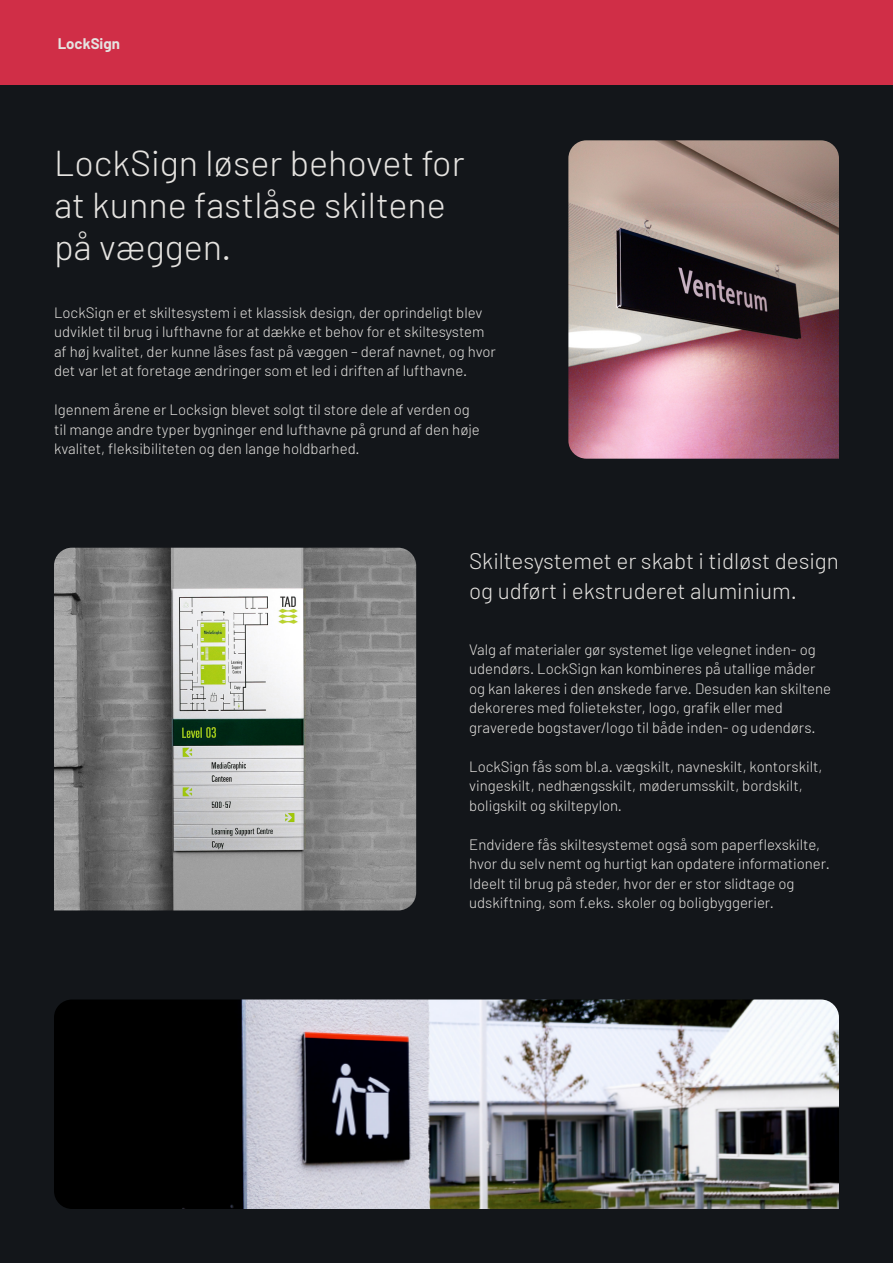
<style>
.page{position:relative;width:893px;height:1263px;background:#13161a}
.page>*{position:absolute;margin:0;border:0;box-sizing:border-box;transform-origin:0 0}
.t1{font:300 36px/42px "Barlow";color:#e5e3e0}
.t2{font:300 22.5px/30px "Barlow";color:#e5e3e0}
.t3{font:300 15px/19.5px "Barlow";color:#e5e3e0}
.t4{font:700 15px "Barlow";color:#e5e3e0}
</style>
<div class="page">
<img style="left:54px;top:999px;width:785px;height:210px">
<img style="left:568px;top:140px;width:271px;height:319px">
<img style="left:54px;top:548px;width:362px;height:362px">
<div style="left:0;top:0;width:893px;height:85px;background:#d02e47"></div>
<p class="t4" style="left:58px;top:33px;width:64px">LockSign</p>
<p class="t1" style="left:54px;top:141px;width:412px">LockSign løser behovet for at kunne fastlåse skiltene på væggen.</p>
<p class="t3" style="left:54px;top:302px;width:443px">LockSign er et skiltesystem i et klassisk design, der oprindeligt blev udviklet til brug i lufthavne for at dække et behov for et skiltesystem af høj kvalitet, der kunne låses fast på væggen – deraf navnet, og hvor det var let at foretage ændringer som et led i driften af lufthavne.</p>
<p class="t3" style="left:54px;top:400px;width:427px">Igennem årene er Locksign blevet solgt til store dele af verden og til mange andre typer bygninger end lufthavne på grund af den høje kvalitet, fleksibiliteten og den lange holdbarhed.</p>
<p class="t2" style="left:469px;top:545px;width:371px">Skiltesystemet er skabt i tidløst design og udført i ekstruderet aluminium.</p>
<p class="t3" style="left:469px;top:639px;width:364px">Valg af materialer gør systemet lige velegnet inden- og udendørs. LockSign kan kombineres på utallige måder og kan lakeres i den ønskede farve. Desuden kan skiltene dekoreres med folietekster, logo, grafik eller med graverede bogstaver/logo til både inden- og udendørs.</p>
<p class="t3" style="left:469px;top:756px;width:355px">LockSign fås som bl.a. vægskilt, navneskilt, kontorskilt, vingeskilt, nedhængsskilt, møderumsskilt, bordskilt, boligskilt og skiltepylon.</p>
<p class="t3" style="left:469px;top:834px;width:362px">Endvidere fås skiltesystemet også som paperflexskilte, hvor du selv nemt og hurtigt kan opdatere informationer.<br>Ideelt til brug på steder, hvor der er stor slidtage og udskiftning, som f.eks. skoler og boligbyggerier.</p>
</div>
